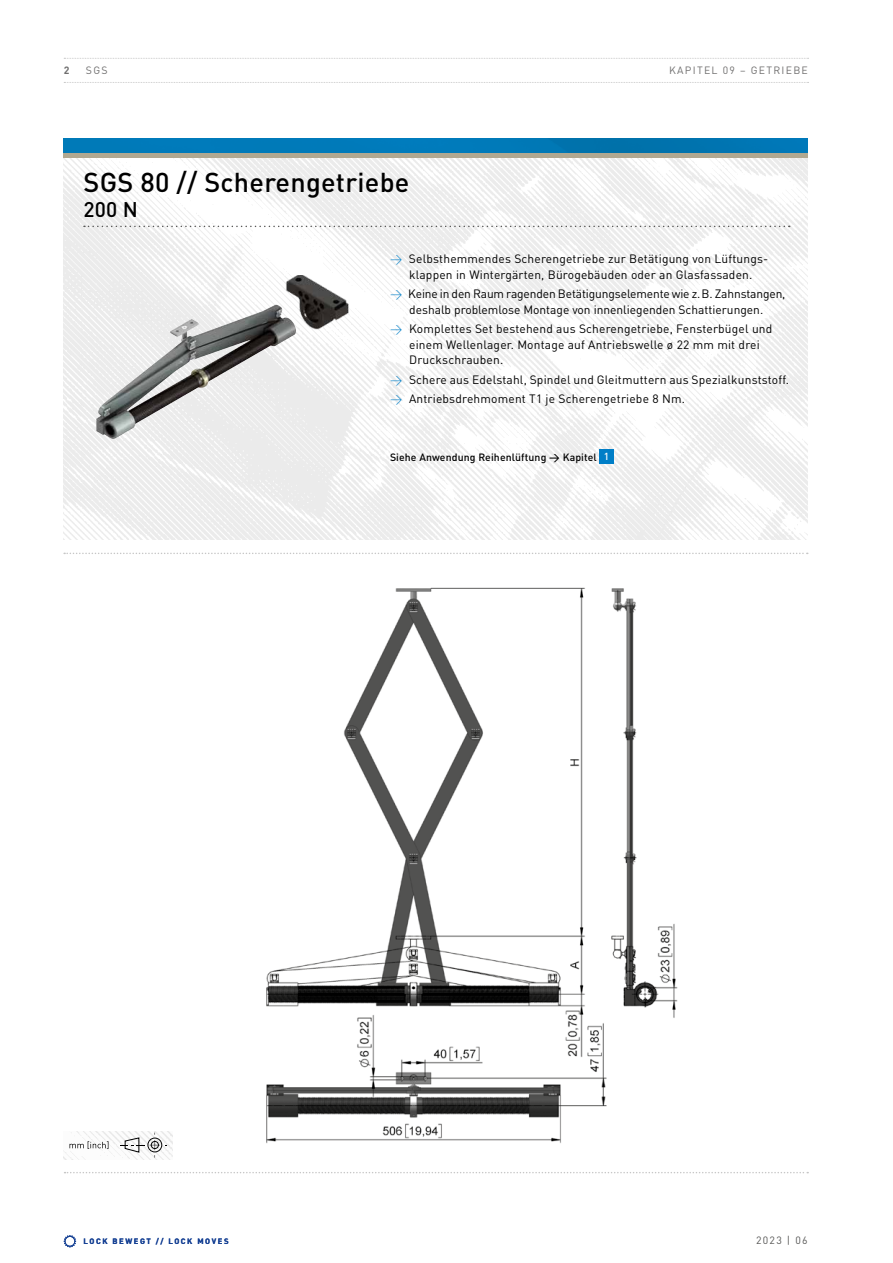
<style>
.page{position:relative;width:893px;height:1263px;background:#fff}
.page>*{position:absolute;margin:0;border:0;box-sizing:border-box;transform-origin:0 0}
.t1{font:500 27px "FFDIN";letter-spacing:.01em;color:#000}
.t2{font:500 21px "FFDIN";color:#000}
.t3{font:12px/15.3px "FFDIN";letter-spacing:.015em;color:#000}
.t4{font:12px/15.3px "FFDIN";letter-spacing:-.01em;color:#000;text-align:center}
.t5{font:500 10.5px "FFDIN";letter-spacing:.01em;color:#000}
.t6{font:10.5px "FFDIN";letter-spacing:.12em;color:#706f6f}
.t7{font:10.5px "FFDIN";letter-spacing:.12em;color:#575756}
.t8{font:700 10.5px "FFDIN";color:#706f6f}
.t9{font:700 7.8px "FFDIN";letter-spacing:.2em;color:#164194}
.s1{font-weight:300;color:#007ec7}
.s2{font-size:10.2px;color:#fff}
</style>
<div class="page">
<svg style="left:64px;top:1235px;width:12px;height:12px"></svg>
<svg style="left:64px;top:58px;width:744px;height:1px"></svg>
<svg style="left:64px;top:82px;width:744px;height:1px"></svg>
<img style="left:64px;top:157px;width:744px;height:383px">
<svg style="left:64px;top:553px;width:744px;height:1px"></svg>
<hr style="left:64px;top:153px;width:744px;height:4px;background:#b0a891">
<img style="left:64px;top:138px;width:744px;height:15px">
<div style="left:599px;top:449px;width:15px;height:14px;background:#007ec7"></div>
<svg style="left:84px;top:226px;width:706px;height:1px"></svg>
<svg style="left:121px;top:1132px;width:46px;height:25px"></svg>
<svg style="left:70px;top:1141px;width:38px;height:8px"></svg>
<svg style="left:65px;top:1172px;width:743px;height:1px"></svg>
<img style="left:91px;top:304px;width:209px;height:135px">
<img style="left:280px;top:275px;width:71px;height:62px">
<img style="left:266px;top:587px;width:412px;height:557px">
<p class="t8" style="left:64px;top:63px;width:7px">2</p>
<p class="t6" style="left:86px;top:63px;width:23px">SGS</p>
<p class="t6" style="left:669px;top:63px;width:140px">KAPITEL 09 – GETRIEBE</p>
<h1 class="t1" style="left:84px;top:165px;width:327px">SGS 80 // Scherengetriebe</h1>
<h2 class="t2" style="left:83px;top:196px;width:56px">200 N</h2>
<p class="t3" style="left:390px;top:251px;width:380px;text-align:center"><span class="s1">&gt;</span> Selbsthemmendes Scherengetriebe zur Betätigung von Lüftungs&shy;klappen in Wintergärten, Bürogebäuden oder an Glasfassaden.</p>
<p class="t4" style="left:390px;top:286px;width:397px"><span class="s1">&gt;</span> Keine in den Raum ragenden Betätigungselemente wie z.B. Zahnstangen, deshalb problemlose Montage von innenliegenden Schattierungen.</p>
<p class="t3" style="left:409px;top:321px;width:365px;text-indent:-19px"><span class="s1">&gt;</span> Komplettes Set bestehend aus Scherengetriebe, Fensterbügel und einem Wellenlager. Montage auf Antriebswelle ø 22 mm mit drei<br>Druckschrauben.</p>
<p class="t3" style="left:390px;top:369px;width:400px;line-height:19.6px"><span class="s1">&gt;</span> Schere aus Edelstahl, Spindel und Gleitmuttern aus Spezialkunststoff. <span class="s1">&gt;</span> Antriebsdrehmoment T1 je Scherengetriebe 8 Nm.</p>
<p class="t5" style="left:390px;top:450px;width:221px">Siehe Anwendung Reihenlüftung &gt; Kapitel <span class="s2">1</span></p>
<p class="t9" style="left:84px;top:1236px;width:146px">LOCK BEWEGT // LOCK MOVES</p>
<p class="t7" style="left:756px;top:1233px;width:53px">2023 | 06</p>
</div>
